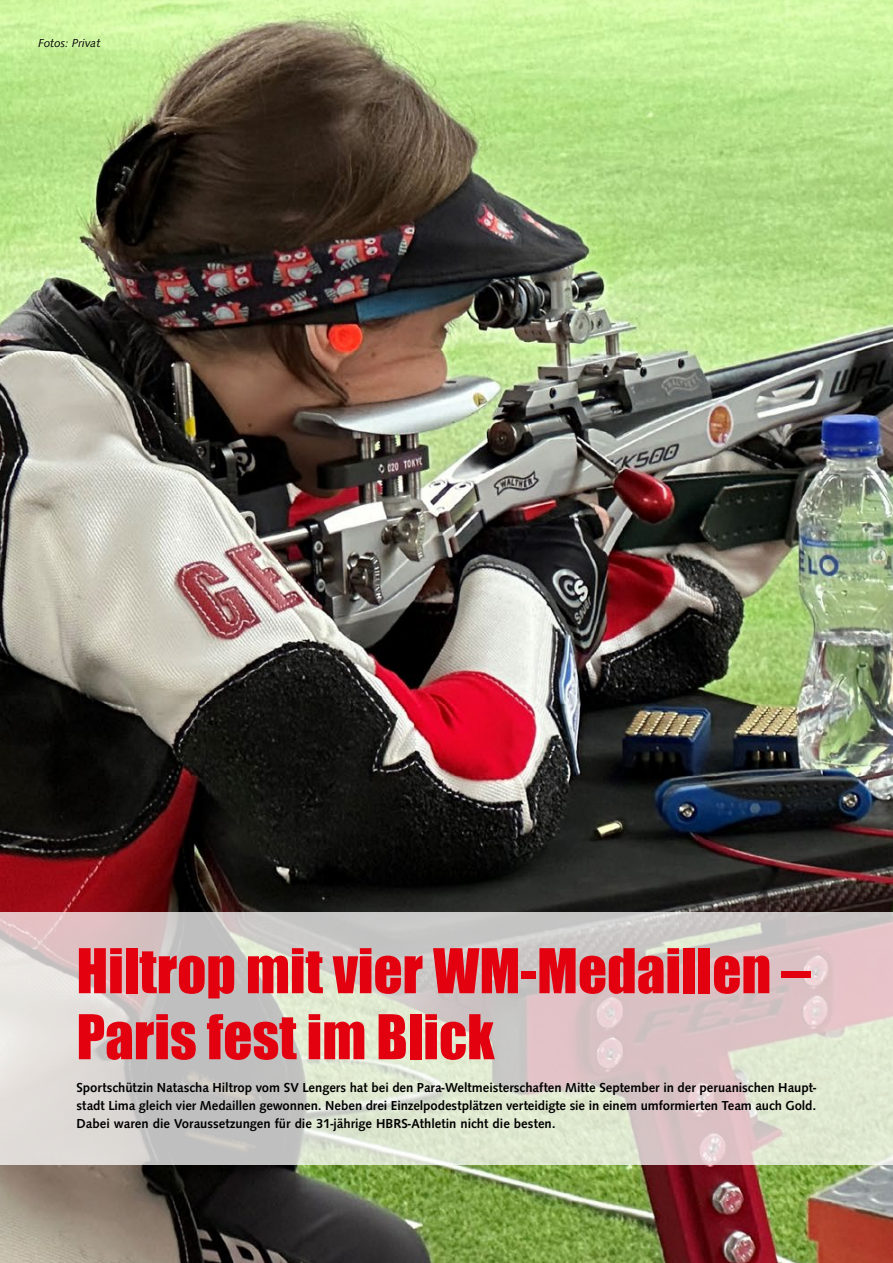
<style>
.page{position:relative;width:893px;height:1263px;background:#fff}
.page>*{position:absolute;margin:0;border:0;box-sizing:border-box;transform-origin:0 0}
.t1{font:57px/66px "Impact";color:#e3000f}
.t2{font:700 13.5px/18px "Syntax";color:#000;text-align:justify}
.t3{font:italic 12px "Syntax";letter-spacing:-.005em;color:#000}
</style>
<div class="page">
<img style="left:0;top:0;width:893px;height:1263px">
<svg style="left:0;top:912px;width:893px;height:252px;background:#d6d0ca"></svg>
<p class="t3" style="left:38px;top:37px;width:64px">Fotos: Privat</p>
<h1 class="t1" style="left:77px;top:936px;width:735px">Hiltrop mit vier WM-Medaillen –<br>Paris fest im Blick</h1>
<p class="t2" style="left:77px;top:1079px;width:741px">Sportschützin Natascha Hiltrop vom SV Lengers hat bei den Para-Weltmeisterschaften Mitte September in der peruanischen Haupt&shy;stadt Lima gleich vier Medaillen gewonnen. Neben drei Einzelpodestplätzen verteidigte sie in einem umformierten Team auch Gold.<br>Dabei waren die Voraussetzungen für die 31-jährige HBRS-Athletin nicht die besten.</p>
</div>
